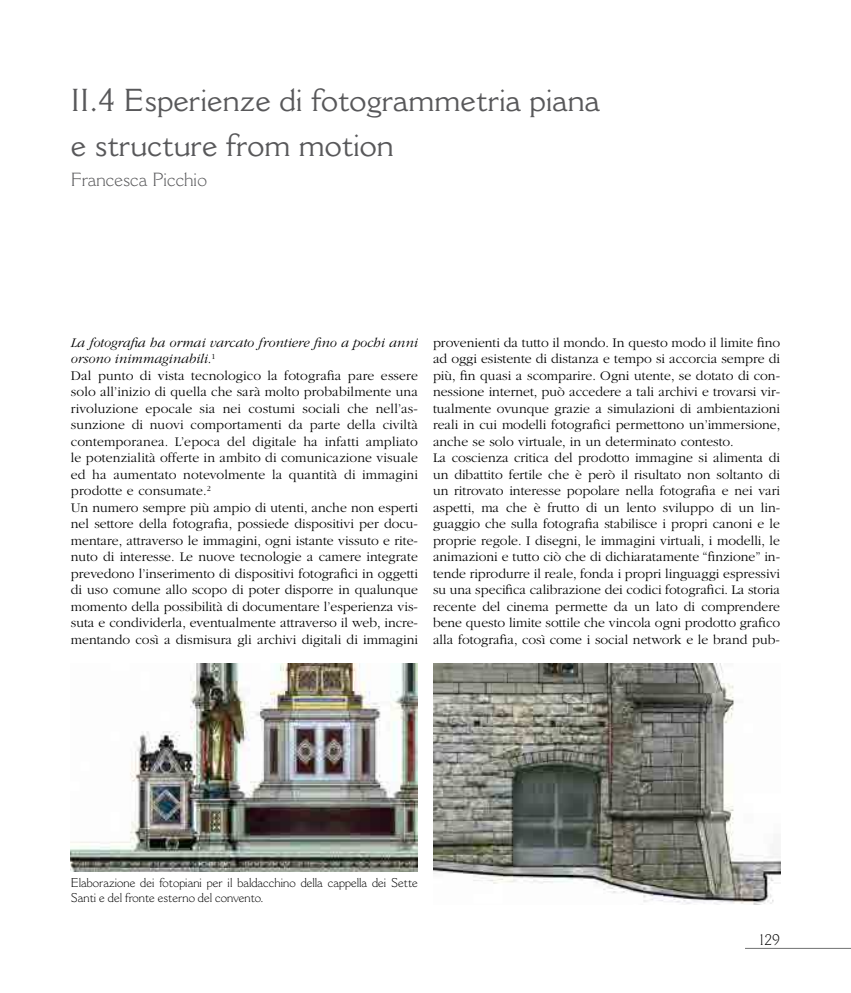
<style>
.page{position:relative;width:851px;height:993px;background:#fff}
.page>*{position:absolute;margin:0;border:0;box-sizing:border-box;transform-origin:0 0}
.t1{font:31.25px/44.6px "Cantoria MT Std";color:#58585a}
.t2{font:300 18.75px "Cantoria MT Std";color:#58585a}
.t3{font:300 15px "Cantoria MT Std";color:#000}
.t4{font:300 13.75px/16.5px "ITC Garamond Std";color:#000}
.t5{font:300 12.5px/15px "Cantoria MT Std";color:#000}
.s1{font-style:italic}
</style>
<div class="page">
<hr style="left:744px;top:947px;width:106px;height:1px;background:#707172">
<img style="left:433px;top:663px;width:347px;height:241px">
<img style="left:71px;top:663px;width:347px;height:207px">
<h1 class="t1" style="left:71px;top:78px;width:530px">II.4 Esperienze di fotogrammetria piana e structure from motion</h1>
<h2 class="t2" style="left:71px;top:168px;width:137px">Francesca Picchio</h2>
<p class="t4" style="left:71px;top:334px;width:348px"><span class="s1">La fotografia ha ormai varcato frontiere fino a pochi anni orsono inimmaginabili</span>.<sup>1<br></sup>Dal punto di vista tecnologico la fotografia pare essere solo all’inizio di quella che sarà molto probabilmente una rivoluzione epocale sia nei costumi sociali che nell’as&shy;sunzione di nuovi comportamenti da parte della civiltà contemporanea. L’epoca del digitale ha infatti ampliato le potenzialità offerte in ambito di comunicazione visuale ed ha aumentato notevolmente la quantità di immagini prodotte e consumate.<sup>2<br></sup>Un numero sempre più ampio di utenti, anche non esperti nel settore della fotografia, possiede dispositivi per docu&shy;mentare, attraverso le immagini, ogni istante vissuto e rite&shy;nuto di interesse. Le nuove tecnologie a camere integrate prevedono l’inserimento di dispositivi fotografici in oggetti di uso comune allo scopo di poter disporre in qualunque momento della possibilità di documentare l’esperienza vis&shy;suta e condividerla, eventualmente attraverso il web, incre&shy;mentando così a dismisura gli archivi digitali di immagini</p>
<p class="t4" style="left:433px;top:334px;width:349px">provenienti da tutto il mondo. In questo modo il limite fino ad oggi esistente di distanza e tempo si accorcia sempre di più, fin quasi a scomparire. Ogni utente, se dotato di con&shy;nessione internet, può accedere a tali archivi e trovarsi vir&shy;tualmente ovunque grazie a simulazioni di ambientazioni reali in cui modelli fotografici permettono un’immersione, anche se solo virtuale, in un determinato contesto.<br>La coscienza critica del prodotto immagine si alimenta di un dibattito fertile che è però il risultato non soltanto di un ritrovato interesse popolare nella fotografia e nei vari aspetti, ma che è frutto di un lento sviluppo di un lin&shy;guaggio che sulla fotografia stabilisce i propri canoni e le proprie regole. I disegni, le immagini virtuali, i modelli, le animazioni e tutto ciò che di dichiaratamente “finzione” in&shy;tende riprodurre il reale, fonda i propri linguaggi espressivi su una specifica calibrazione dei codici fotografici. La storia recente del cinema permette da un lato di comprendere bene questo limite sottile che vincola ogni prodotto grafico alla fotografia, così come i social network e le brand pub-</p>
<p class="t5" style="left:71px;top:875px;width:348px">Elaborazione dei fotopiani per il baldacchino della cappella dei Sette<br>Santi e del fronte esterno del convento.</p>
<p class="t3" style="left:758px;top:930px;width:23px">129</p>
</div>
